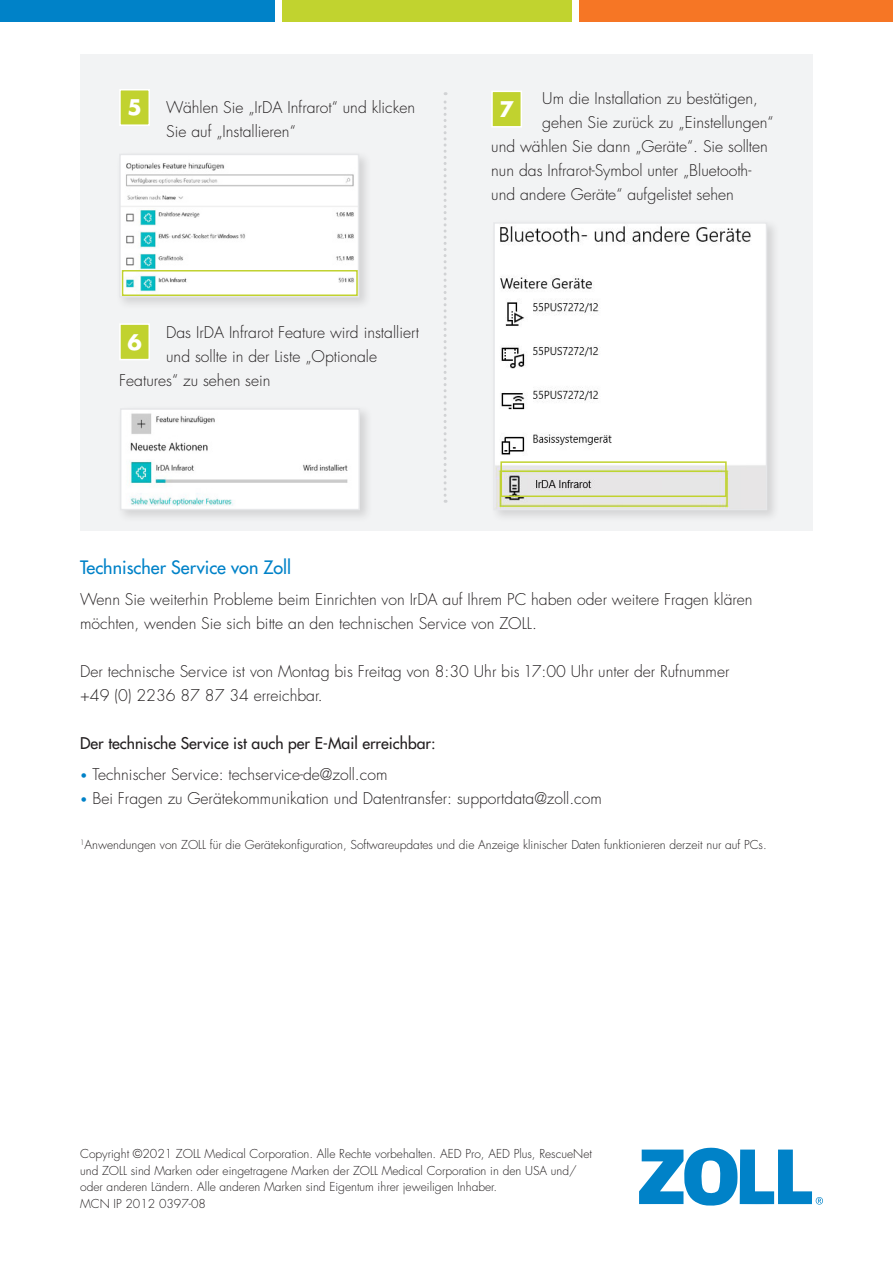
<style>
.page{position:relative;width:893px;height:1263px;background:#fff}
.page>*{position:absolute;margin:0;border:0;box-sizing:border-box;transform-origin:0 0}
.t1{font:700 21px "Futura Std";color:#fff}
.t2{font:500 18px "Futura Std";color:#0082c8}
.t3{font:300 15.75px/24px "Futura Std";color:#231f20}
.t4{font:500 15.75px "Futura Std";color:#231f20}
.t5{font:300 12px/16.5px "Futura Std";color:#231f20}
.s1{font-weight:700;font-size:21px;color:#fff}
.s2{font-size:12px;color:#0082c8}
</style>
<div class="page">
<div style="left:80px;top:54px;width:733px;height:476px;background:#f2f3f4"></div>
<svg style="left:639px;top:1147px;width:184px;height:59px"></svg>
<div style="left:116px;top:150px;width:256px;height:160px;background:#231f20;opacity:.15"></div>
<img style="left:122px;top:157px;width:234px;height:136px">
<div style="left:119px;top:154px;width:240px;height:143px;border:2px solid #e6e7e9"></div>
<div style="left:116px;top:405px;width:257px;height:118px;background:#231f20;opacity:.15"></div>
<img style="left:123px;top:411px;width:234px;height:96px">
<div style="left:120px;top:408px;width:240px;height:102px;border:2px solid #e6e7e9"></div>
<svg style="left:444px;top:92px;width:3px;height:411px"></svg>
<div style="left:120px;top:90px;width:29px;height:35px;background:#c1d22f"></div>
<div style="left:119px;top:89px;width:31px;height:37px;border:2px solid #fff"></div>
<div style="left:120px;top:324px;width:29px;height:36px;background:#c1d22f"></div>
<div style="left:119px;top:323px;width:31px;height:37px;border:2px solid #fff"></div>
<div style="left:490px;top:219px;width:290px;height:304px;background:#231f20;opacity:.15"></div>
<img style="left:496px;top:225px;width:268px;height:282px">
<div style="left:493px;top:222px;width:274px;height:288px;border:2px solid #e6e7e9"></div>
<div style="left:492px;top:91px;width:29px;height:36px;background:#c1d22f"></div>
<div style="left:491px;top:91px;width:31px;height:37px;border:2px solid #fff"></div>
<div style="left:122px;top:270px;width:236px;height:26px;border:2px solid #c1d22f"></div>
<div style="left:580px;top:0;width:313px;height:22px;background:#f67625"></div>
<div style="left:0;top:0;width:275px;height:22px;background:#0082c8"></div>
<div style="left:283px;top:0;width:289px;height:22px;background:#c1d32f"></div>
<div style="left:500px;top:461px;width:227px;height:36px;border:2px solid #c1d22f"></div>
<p class="t3" style="left:166px;top:95px;width:250px;text-indent:-39px"><span class="s1">5</span> Wählen Sie „IrDA Infrarot“ und klicken<br>Sie auf „Installieren“</p>
<p class="t3" style="left:166px;top:321px;width:254px">Das IrDA Infrarot Feature wird installiert</p>
<p class="t3" style="left:166px;top:345px;width:212px">und sollte in der Liste „Optionale</p>
<p class="t3" style="left:119px;top:369px;width:153px">Features“ zu sehen sein</p>
<h1 class="t1" style="left:127px;top:328px;width:16px">6</h1>
<p class="t3" style="left:542px;top:86px;width:217px">Um die Installation zu bestätigen,</p>
<p class="t3" style="left:542px;top:110px;width:233px">gehen Sie zurück zu „Einstellungen“</p>
<p class="t3" style="left:491px;top:134px;width:278px">und wählen Sie dann „Geräte“. Sie sollten</p>
<p class="t3" style="left:491px;top:158px;width:262px">nun das Infrarot-Symbol unter „Bluetooth-</p>
<p class="t3" style="left:491px;top:182px;width:244px">und andere Geräte“ aufgelistet sehen</p>
<h1 class="t1" style="left:499px;top:95px;width:16px">7</h1>
<p class="t2" style="left:80px;top:556px;width:213px">Technischer Service von Zoll</p>
<p class="t3" style="left:80px;top:588px;width:674px">Wenn Sie weiterhin Probleme beim Einrichten von IrDA auf Ihrem PC haben oder weitere Fragen klären möchten, wenden Sie sich bitte an den technischen Service von ZOLL.</p>
<p class="t3" style="left:80px;top:660px;width:651px">Der technische Service ist von Montag bis Freitag von 8:30 Uhr bis 17:00 Uhr unter der Rufnummer +49 (0) 2236 87 87 34 erreichbar.</p>
<p class="t4" style="left:80px;top:733px;width:357px">Der technische Service ist auch per E-Mail erreichbar:</p>
<p class="t3" style="left:80px;top:763px;width:309px"><span class="s2">•</span> Technischer Service: techservice-de@zoll.com</p>
<p class="t3" style="left:80px;top:787px;width:523px"><span class="s2">•</span> Bei Fragen zu Gerätekommunikation und Datentransfer: supportdata@zoll.com</p>
<p class="t5" style="left:80px;top:837px;width:688px"><sup>1</sup>Anwendungen von ZOLL für die Gerätekonfiguration, Softwareupdates und die Anzeige klinischer Daten funktionieren derzeit nur auf PCs.</p>
<p class="t5" style="left:80px;top:1146px;width:513px">Copyright ©2021 ZOLL Medical Corporation. Alle Rechte vorbehalten. AED Pro, AED Plus, RescueNet und ZOLL sind Marken oder eingetragene Marken der ZOLL Medical Corporation in den USA und/ oder anderen Ländern. Alle anderen Marken sind Eigentum ihrer jeweiligen Inhaber.<br>MCN IP 2012 0397-08</p>
</div>
